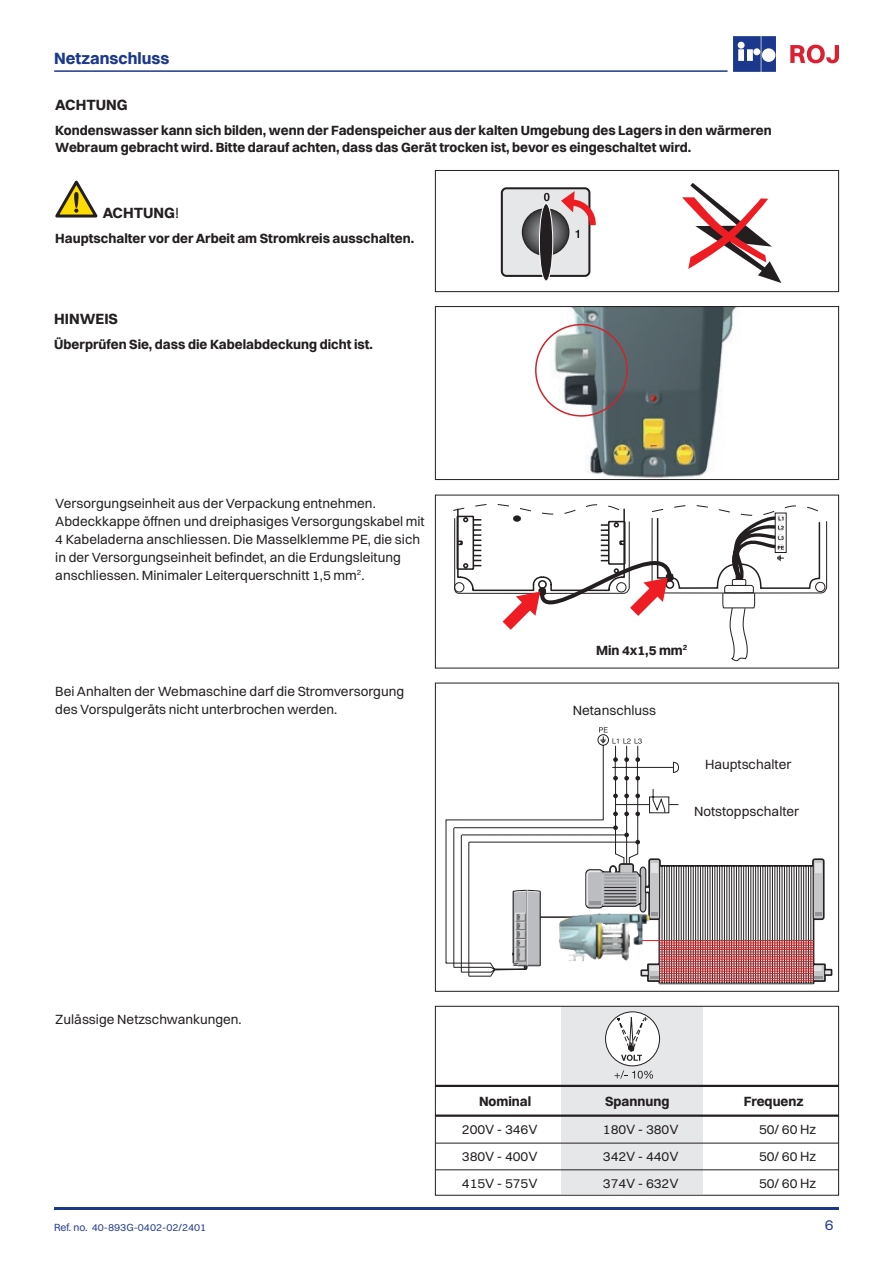
<style>
.page{position:relative;width:893px;height:1263px;background:#fff}
.page>*{position:absolute;margin:0;border:0;box-sizing:border-box;transform-origin:0 0}
.t1{font:700 16.5px "Switzer";color:#1b388c}
.t2{font:700 15px "Switzer";color:#231f20}
.t3{font:15px "Switzer";color:#253f8e}
.t4{font:13.5px/18px "Switzer";color:#231f20}
.t5{font:700 13.5px/16.5px "Switzer";color:#231f20}
.t6{font:10.5px "Switzer";color:#253f8e}
.s1{font-weight:400}
</style>
<div class="page">
<hr style="left:54px;top:70px;width:674px;height:2px;background:#1b388c">
<svg style="left:733px;top:36px;width:43px;height:36px"></svg>
<svg style="left:790px;top:45px;width:49px;height:18px"></svg>
<hr style="left:54px;top:1208px;width:785px;height:2px;background:#1b388c">
<img style="left:535px;top:308px;width:199px;height:170px">
<div style="left:435px;top:170px;width:404px;height:122px;border:1px solid #231f20"></div>
<div style="left:435px;top:306px;width:404px;height:174px;border:1px solid #231f20"></div>
<svg style="left:453px;top:504px;width:374px;height:157px"></svg>
<div style="left:435px;top:495px;width:404px;height:173px;border:1px solid #231f20"></div>
<svg style="left:683px;top:183px;width:98px;height:139px"></svg>
<div style="left:535px;top:324px;width:93px;height:93px;border:2px solid #d1232a;border-radius:50%"></div>
<div style="left:539px;top:203px;width:14px;height:78px;border:1px solid #fff;border-radius:50%"></div>
<svg style="left:501px;top:187px;width:95px;height:91px;background:#b4acae"></svg>
<div style="left:561px;top:1006px;width:142px;height:187px;background:#e6e7e9"></div>
<div style="left:435px;top:1006px;width:404px;height:189px;border:1px solid #231f20"></div>
<div style="left:606px;top:1012px;width:54px;height:54px;background:#fff;border-radius:50%"></div>
<div style="left:605px;top:1011px;width:55px;height:55px;border:1px solid #231f20;border-radius:50%"></div>
<svg style="left:617px;top:1016px;width:30px;height:45px"></svg>
<svg style="left:614px;top:1070px;width:39px;height:9px"></svg>
<hr style="left:435px;top:1085px;width:404px;height:2px;background:#231f20">
<hr style="left:435px;top:1114px;width:404px;height:3px;background:#231f20">
<hr style="left:435px;top:1143px;width:404px;height:1px;background:#231f20">
<hr style="left:436px;top:1169px;width:403px;height:1px;background:#231f20">
<div style="left:435px;top:683px;width:404px;height:309px;background:#fff;border:1px solid #231f20"></div>
<svg style="left:446px;top:727px;width:386px;height:257px"></svg>
<img style="left:558px;top:912px;width:91px;height:49px">
<svg style="left:55px;top:180px;width:43px;height:38px"></svg>
<p class="t1" style="left:54px;top:48px;width:117px">Netzanschluss</p>
<p class="t2" style="left:55px;top:96px;width:74px">ACHTUNG</p>
<p class="t5" style="left:55px;top:122px;width:718px">Kondenswasser kann sich bilden, wenn der Fadenspeicher aus der kalten Umgebung des Lagers in den wärmeren<br>Webraum gebracht wird. Bitte darauf achten, dass das Gerät trocken ist, bevor es eingeschaltet wird.</p>
<p class="t2" style="left:103px;top:203px;width:79px">ACHTUNG<span class="s1">!</span></p>
<p class="t5" style="left:55px;top:229px;width:360px">Hauptschalter vor der Arbeit am Stromkreis ausschalten.</p>
<p class="t2" style="left:54px;top:309px;width:65px">HINWEIS</p>
<p class="t5" style="left:54px;top:336px;width:320px">Überprüfen Sie, dass die Kabelabdeckung dicht ist.</p>
<p class="t4" style="left:55px;top:494px;width:371px">Versorgungseinheit aus der Verpackung entnehmen.<br>Abdeckkappe öffnen und dreiphasiges Versorgungskabel mit 4 Kabeladerna anschliessen. Die Masselklemme PE, die sich in der Versorgungseinheit befindet, an die Erdungsleitung anschliessen. Minimaler Leiterquerschnitt 1,5 mm<sup>2</sup>.</p>
<p class="t4" style="left:55px;top:682px;width:350px">Bei Anhalten der Webmaschine darf die Stromversorgung des Vorspulgeräts nicht unterbrochen werden.</p>
<p class="t5" style="left:596px;top:642px;width:93px">Min 4x1,5 mm<sup>2</sup></p>
<p class="t4" style="left:573px;top:701px;width:85px">Netanschluss</p>
<p class="t4" style="left:705px;top:756px;width:88px">Hauptschalter</p>
<p class="t4" style="left:694px;top:802px;width:107px">Notstoppschalter</p>
<p class="t4" style="left:55px;top:1011px;width:188px">Zulässige Netzschwankungen.</p>
<p class="t6" style="left:54px;top:1221px;width:154px">Ref. no. 40-893G-0402-02/2401</p>
<p class="t5" style="left:479px;top:1093px;width:54px">Nominal</p>
<p class="t5" style="left:605px;top:1093px;width:66px">Spannung</p>
<p class="t5" style="left:744px;top:1093px;width:62px">Frequenz</p>
<p class="t4" style="left:462px;top:1120px;width:77px">200V - 346V</p>
<p class="t4" style="left:603px;top:1120px;width:77px">180V - 380V</p>
<p class="t4" style="left:759px;top:1120px;width:59px">50/ 60 Hz</p>
<p class="t4" style="left:462px;top:1147px;width:77px">380V - 400V</p>
<p class="t4" style="left:603px;top:1147px;width:77px">342V - 440V</p>
<p class="t4" style="left:759px;top:1147px;width:59px">50/ 60 Hz</p>
<p class="t4" style="left:462px;top:1174px;width:77px">415V - 575V</p>
<p class="t4" style="left:603px;top:1174px;width:77px">374V - 632V</p>
<p class="t4" style="left:759px;top:1174px;width:59px">50/ 60 Hz</p>
<p class="t3" style="left:825px;top:1216px;width:10px">6</p>
</div>
